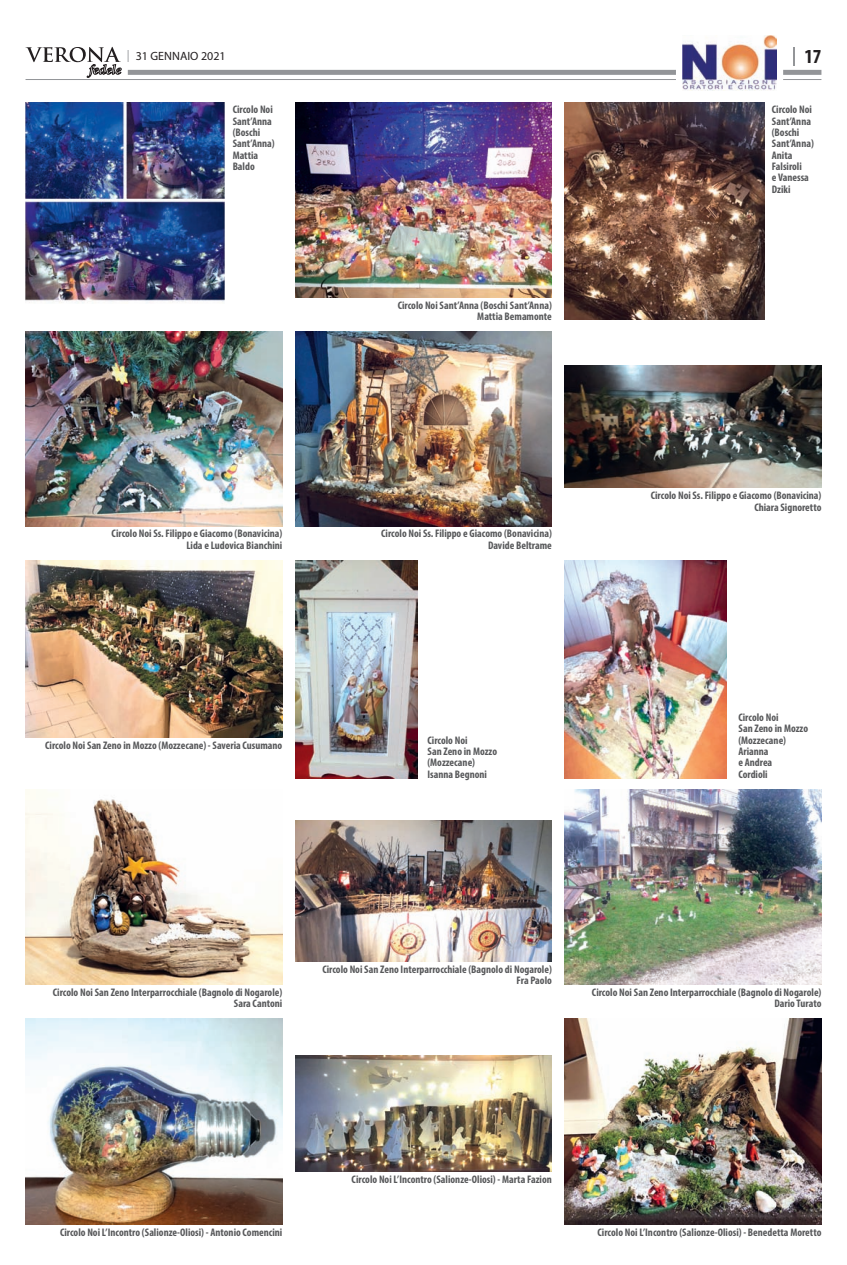
<style>
.page{position:relative;width:847px;height:1265px;background:#fff}
.page>*{position:absolute;margin:0;border:0;box-sizing:border-box;transform-origin:0 0}
.t1{font:700 condensed 20px "Myriad Pro";color:#231f20}
.t2{font:12px "Myriad Pro";color:#231f20}
.t3{font:700 condensed 11px/11.3px "Myriad Pro";color:#57585a;text-align:right}
.s1{color:#939598}
</style>
<div class="page">
<svg style="left:26px;top:47px;width:95px;height:31px"></svg>
<div style="left:128px;top:70px;width:693px;height:5px;background:#939598"></div>
<hr style="left:26px;top:79px;width:795px;height:1px;background:#939598">
<svg style="left:793px;top:48px;width:1px;height:18px"></svg>
<div style="left:675px;top:29px;width:107px;height:66px;background:#fff;border-radius:6px"></div>
<img style="left:682px;top:36px;width:93px;height:55px">
<img style="left:26px;top:102px;width:198px;height:201px">
<img style="left:295px;top:102px;width:256px;height:195px">
<img style="left:564px;top:102px;width:200px;height:218px">
<img style="left:26px;top:560px;width:256px;height:177px">
<img style="left:295px;top:560px;width:122px;height:218px">
<img style="left:564px;top:560px;width:162px;height:218px">
<img style="left:26px;top:789px;width:256px;height:195px">
<img style="left:26px;top:1018px;width:256px;height:206px">
<img style="left:295px;top:820px;width:256px;height:141px">
<img style="left:295px;top:1055px;width:256px;height:116px">
<img style="left:564px;top:1018px;width:257px;height:206px">
<img style="left:564px;top:789px;width:257px;height:195px">
<img style="left:26px;top:331px;width:256px;height:195px">
<img style="left:295px;top:331px;width:256px;height:195px">
<img style="left:564px;top:365px;width:257px;height:123px">
<p class="t2" style="left:127px;top:48px;width:100px"><span class="s1">|</span> 31 GENNAIO 2021</p>
<h1 class="t1" style="left:804px;top:44px;width:19px">17</h1>
<p class="t3" style="left:232px;top:104px;width:44px;text-align:left">Circolo Noi<br>Sant’Anna (Boschi<br>Sant’Anna)<br>Mattia<br>Baldo</p>
<p class="t3" style="left:397px;top:299px;width:156px">Circolo Noi Sant’Anna (Boschi Sant’Anna)<br>Mattia Bemamonte</p>
<p class="t3" style="left:111px;top:528px;width:172px">Circolo Noi Ss. Filippo e Giacomo (Bonavicina)<br>Lida e Ludovica Bianchini</p>
<p class="t3" style="left:381px;top:528px;width:172px">Circolo Noi Ss. Filippo e Giacomo (Bonavicina)<br>Davide Beltrame</p>
<p class="t3" style="left:45px;top:739px;width:238px">Circolo Noi San Zeno in Mozzo (Mozzecane) - Saveria Cusumano</p>
<p class="t3" style="left:427px;top:734px;width:71px;text-align:left">Circolo Noi<br>San Zeno in Mozzo (Mozzecane)<br>Isanna Begnoni</p>
<p class="t3" style="left:771px;top:104px;width:44px;text-align:left">Circolo Noi<br>Sant’Anna (Boschi<br>Sant’Anna)<br>Anita<br>Falsiroli<br>e Vanessa<br>Dziki</p>
<p class="t3" style="left:650px;top:489px;width:172px">Circolo Noi Ss. Filippo e Giacomo (Bonavicina)<br>Chiara Signoretto</p>
<p class="t3" style="left:738px;top:711px;width:71px;text-align:left">Circolo Noi<br>San Zeno in Mozzo (Mozzecane)<br>Arianna<br>e Andrea<br>Cordioli</p>
<p class="t3" style="left:53px;top:985px;width:231px">Circolo Noi San Zeno Interparrocchiale (Bagnolo di Nogarole)<br>Sara Cantoni</p>
<p class="t3" style="left:322px;top:962px;width:231px">Circolo Noi San Zeno Interparrocchiale (Bagnolo di Nogarole)<br>Fra Paolo</p>
<p class="t3" style="left:591px;top:985px;width:231px">Circolo Noi San Zeno Interparrocchiale (Bagnolo di Nogarole)<br>Dario Turato</p>
<p class="t3" style="left:60px;top:1226px;width:224px">Circolo Noi L’Incontro (Salionze-Oliosi) - Antonio Comencini</p>
<p class="t3" style="left:351px;top:1173px;width:202px">Circolo Noi L’Incontro (Salionze-Oliosi) - Marta Fazion</p>
<p class="t3" style="left:597px;top:1226px;width:225px">Circolo Noi L’Incontro (Salionze-Oliosi) - Benedetta Moretto</p>
</div>
